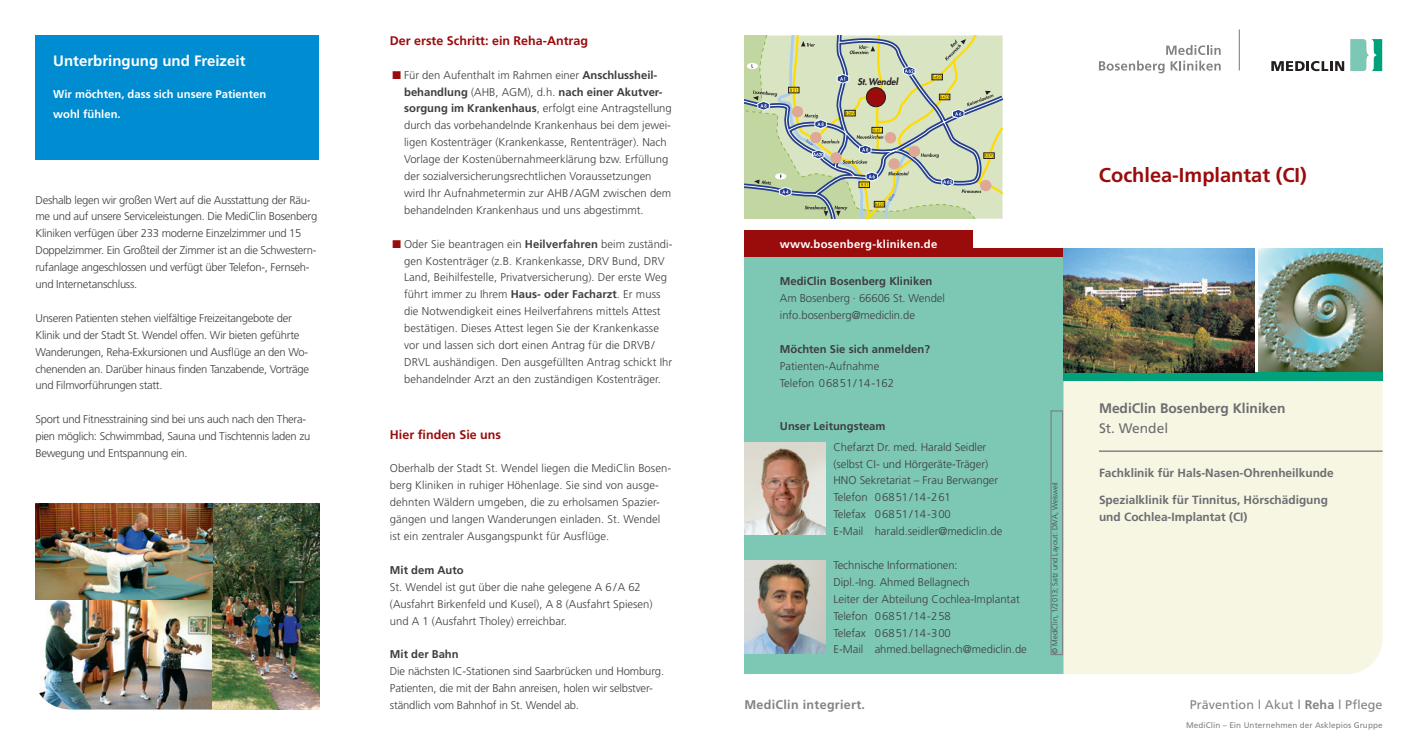
<style>
.page{position:relative;width:1418px;height:745px;background:#fff}
.page>*{position:absolute;margin:0;border:0;box-sizing:border-box;transform-origin:0 0}
.t1{font:700 20px "Frutiger";color:#9a0b0c}
.t2{font:700 15px "Frutiger";color:#fff}
.t3{font:700 13.75px "Frutiger";color:#6c6d70}
.t4{font:13.75px "Frutiger";color:#6c6d70}
.t5{font:700 12.5px "Frutiger";color:#9a0b0c}
.t6{font:12.5px "Frutiger";letter-spacing:.01em;color:#808285}
.t7{font:700 12.5px "Frutiger";letter-spacing:.025em;color:#808285}
.t8{font:700 11.88px/16.9px "Frutiger";color:#6c6d70}
.t9{font:300 11.25px/16.9px "Frutiger";color:#3e3e3f}
.t10{font:300 11.25px/16.9px "Frutiger";letter-spacing:-.025em;color:#3e3e3f}
.t11{font:700 11.25px "Frutiger";color:#3e3e3f}
.t12{font:700 11.25px "Frutiger";color:#fff}
.t13{font:700 11.25px "Frutiger";letter-spacing:.025em;color:#fff}
.t14{font:italic 800 9px "Futura";color:#231f20}
.t15{font:8.12px "Frutiger";letter-spacing:.01em;color:#808285}
.t16{font:300 7.5px "Frutiger";color:#3e3e3f}
.s1{color:#9a0b0c}
.s2{font-weight:700}
</style>
<div class="page">
<div style="left:744px;top:252px;width:319px;height:421px;background:#7dc7b5"></div>
<div style="left:744px;top:230px;width:229px;height:27px;background:#9a0b0c"></div>
<div style="left:904px;top:248px;width:159px;height:9px;background:#9a0b0c"></div>
<div style="left:35px;top:35px;width:284px;height:124px;background:#008cd0"></div>
<img style="left:35px;top:503px;width:284px;height:206px">
<div style="left:1050px;top:410px;width:13px;height:244px;border:1px solid #808285"></div>
<svg style="left:744px;top:35px;width:259px;height:183px;background:#c5cfae"></svg>
<div style="left:1063px;top:381px;width:319px;height:292px;background:#f7f6e3"></div>
<img style="left:1258px;top:248px;width:124px;height:124px">
<div style="left:1063px;top:372px;width:319px;height:9px;background:#00a17b"></div>
<hr style="left:1098px;top:450px;width:284px;height:1px;background:#6c6d70">
<img style="left:1063px;top:248px;width:191px;height:124px">
<svg style="left:1350px;top:39px;width:32px;height:32px"></svg>
<svg style="left:1271px;top:61px;width:73px;height:10px"></svg>
<hr style="left:1238px;top:29px;width:1px;height:41px;background:#808285">
<svg style="left:1099px;top:45px;width:121px;height:28px"></svg>
<img style="left:744px;top:442px;width:82px;height:92px">
<img style="left:744px;top:560px;width:82px;height:93px">
<p class="t2" style="left:53px;top:52px;width:194px">Unterbringung und Freizeit</p>
<p class="t12" style="left:53px;top:87px;width:214px">Wir möchten, dass sich unsere Patienten</p>
<p class="t12" style="left:53px;top:107px;width:69px">wohl fühlen.</p>
<p class="t10" style="left:35px;top:191px;width:283px">Deshalb legen wir großen Wert auf die Ausstattung der Räu&shy;me und auf unsere Serviceleistungen. Die MediClin Bosenberg Kliniken verfügen über 233 moderne Einzelzimmer und 15<br>Doppelzimmer. Ein Großteil der Zimmer ist an die Schwestern&shy;rufanlage angeschlossen und verfügt über Telefon-, Fernseh&shy;und Internetanschluss.</p>
<p class="t10" style="left:35px;top:309px;width:275px">Unseren Patienten stehen vielfältige Freizeitangebote der Klinik und der Stadt St. Wendel offen. Wir bieten geführte Wanderungen, Reha-Exkursionen und Ausflüge an den Wo&shy;chenenden an. Darüber hinaus finden Tanzabende, Vorträge und Filmvorführungen statt.</p>
<p class="t10" style="left:35px;top:411px;width:276px">Sport und Fitnesstraining sind bei uns auch nach den Thera&shy;pien möglich: Schwimmbad, Sauna und Tischtennis laden zu<br>Bewegung und Entspannung ein.</p>
<p class="t5" style="left:390px;top:33px;width:199px">Der erste Schritt: ein Reha-Antrag</p>
<p class="t9" style="left:404px;top:66px;width:269px;text-indent:-12px"><span class="s1">■</span> Für den Aufenthalt im Rahmen einer <span class="s2">Anschlussheil&shy;behandlung</span> (AHB, AGM), d.h. <span class="s2">nach einer Akutver&shy;sorgung im Krankenhaus</span>, erfolgt eine Antragstellung durch das vorbehandelnde Krankenhaus bei dem jewei&shy;ligen Kostenträger (Krankenkasse, Rententräger). Nach Vorlage der Kostenübernahmeerklärung bzw. Erfüllung der sozialversicherungsrechtlichen Voraussetzungen wird Ihr Aufnahmetermin zur AHB /AGM zwischen dem behandelnden Krankenhaus und uns abgestimmt.</p>
<p class="t9" style="left:404px;top:235px;width:270px;text-indent:-12px"><span class="s1">■</span> Oder Sie beantragen ein <span class="s2">Heilverfahren</span> beim zuständi&shy;gen Kostenträger (z.B. Krankenkasse, DRV Bund, DRV Land, Beihilfestelle, Privatversicherung). Der erste Weg führt immer zu Ihrem <span class="s2">Haus- oder Facharzt</span>. Er muss die Notwendigkeit eines Heilverfahrens mittels Attest bestätigen. Dieses Attest legen Sie der Krankenkasse vor und lassen sich dort einen Antrag für die DRVB/ DRVL aushändigen. Den ausgefüllten Antrag schickt Ihr behandelnder Arzt an den zuständigen Kostenträger.</p>
<p class="t5" style="left:390px;top:426px;width:113px">Hier finden Sie uns</p>
<p class="t9" style="left:390px;top:460px;width:283px">Oberhalb der Stadt St. Wendel liegen die MediClin Bosen&shy;berg Kliniken in ruhiger Höhenlage. Sie sind von ausge&shy;dehnten Wäldern umgeben, die zu erholsamen Spazier&shy;gängen und langen Wanderungen einladen. St. Wendel ist ein zentraler Ausgangspunkt für Ausflüge.</p>
<p class="t11" style="left:390px;top:563px;width:75px">Mit dem Auto</p>
<p class="t9" style="left:390px;top:578px;width:252px">St. Wendel ist gut über die nahe gelegene A 6 /A 62</p>
<p class="t9" style="left:390px;top:595px;width:264px">(Ausfahrt Birkenfeld und Kusel), A 8 (Ausfahrt Spiesen) und A 1 (Ausfahrt Tholey) erreichbar.</p>
<p class="t11" style="left:390px;top:647px;width:70px">Mit der Bahn</p>
<p class="t9" style="left:390px;top:662px;width:276px">Die nächsten IC-Stationen sind Saarbrücken und Homburg.<br>Patienten, die mit der Bahn anreisen, holen wir selbstver&shy;ständlich vom Bahnhof in St. Wendel ab.</p>
<p class="t14" style="left:857px;top:76px;width:42px">St. Wendel</p>
<p class="t13" style="left:780px;top:237px;width:159px">www.bosenberg-kliniken.de</p>
<p class="t11" style="left:780px;top:274px;width:154px">MediClin Bosenberg Kliniken</p>
<p class="t9" style="left:780px;top:290px;width:167px">Am Bosenberg · 66606 St. Wendel</p>
<p class="t9" style="left:780px;top:306px;width:137px">info.bosenberg@mediclin.de</p>
<p class="t11" style="left:780px;top:342px;width:152px">Möchten Sie sich anmelden?</p>
<p class="t9" style="left:780px;top:357px;width:101px">Patienten-Aufnahme</p>
<p class="t9" style="left:780px;top:374px;width:116px">Telefon 06851/14-162</p>
<p class="t11" style="left:780px;top:419px;width:107px">Unser Leitungsteam</p>
<p class="t9" style="left:833px;top:438px;width:154px">Chefarzt Dr. med. Harald Seidler</p>
<p class="t9" style="left:833px;top:455px;width:156px">(selbst CI- und Hörgeräte-Träger)</p>
<p class="t9" style="left:833px;top:472px;width:166px">HNO Sekretariat – Frau Berwanger<br>Telefon 06851/14-261</p>
<p class="t9" style="left:833px;top:505px;width:119px">Telefax 06851/14-300</p>
<p class="t9" style="left:833px;top:522px;width:171px">E-Mail harald.seidler@mediclin.de</p>
<p class="t9" style="left:833px;top:556px;width:126px">Technische Informationen:</p>
<p class="t9" style="left:833px;top:573px;width:138px">Dipl.-Ing. Ahmed Bellagnech</p>
<p class="t9" style="left:833px;top:590px;width:188px">Leiter der Abteilung Cochlea-Implantat</p>
<p class="t9" style="left:833px;top:607px;width:119px">Telefon 06851/14-258</p>
<p class="t9" style="left:833px;top:624px;width:119px">Telefax 06851/14-300</p>
<p class="t9" style="left:833px;top:640px;width:195px">E-Mail ahmed.bellagnech@mediclin.de</p>
<p class="t7" style="left:744px;top:696px;width:122px">MediClin integriert.</p>
<p class="t16" style="left:1050px;top:653px;width:173px;rotate:-90deg">© MediClin, 1/2013; Satz und Layout: DIVA, Weisweil</p>
<p class="t1" style="left:1098px;top:163px;width:209px">Cochlea-Implantat (CI)</p>
<p class="t3" style="left:1098px;top:400px;width:188px">MediClin Bosenberg Kliniken</p>
<p class="t4" style="left:1098px;top:420px;width:71px">St. Wendel</p>
<p class="t8" style="left:1098px;top:464px;width:236px">Fachklinik für Hals-Nasen-Ohrenheilkunde</p>
<p class="t8" style="left:1098px;top:491px;width:230px">Spezialklinik für Tinnitus, Hörschädigung und Cochlea-Implantat (CI)</p>
<p class="t6" style="left:1189px;top:697px;width:194px">Prävention l Akut l <span class="s2">Reha</span> l Pflege</p>
<p class="t15" style="left:1185px;top:719px;width:198px">MediClin – Ein Unternehmen der Asklepios Gruppe</p>
</div>
